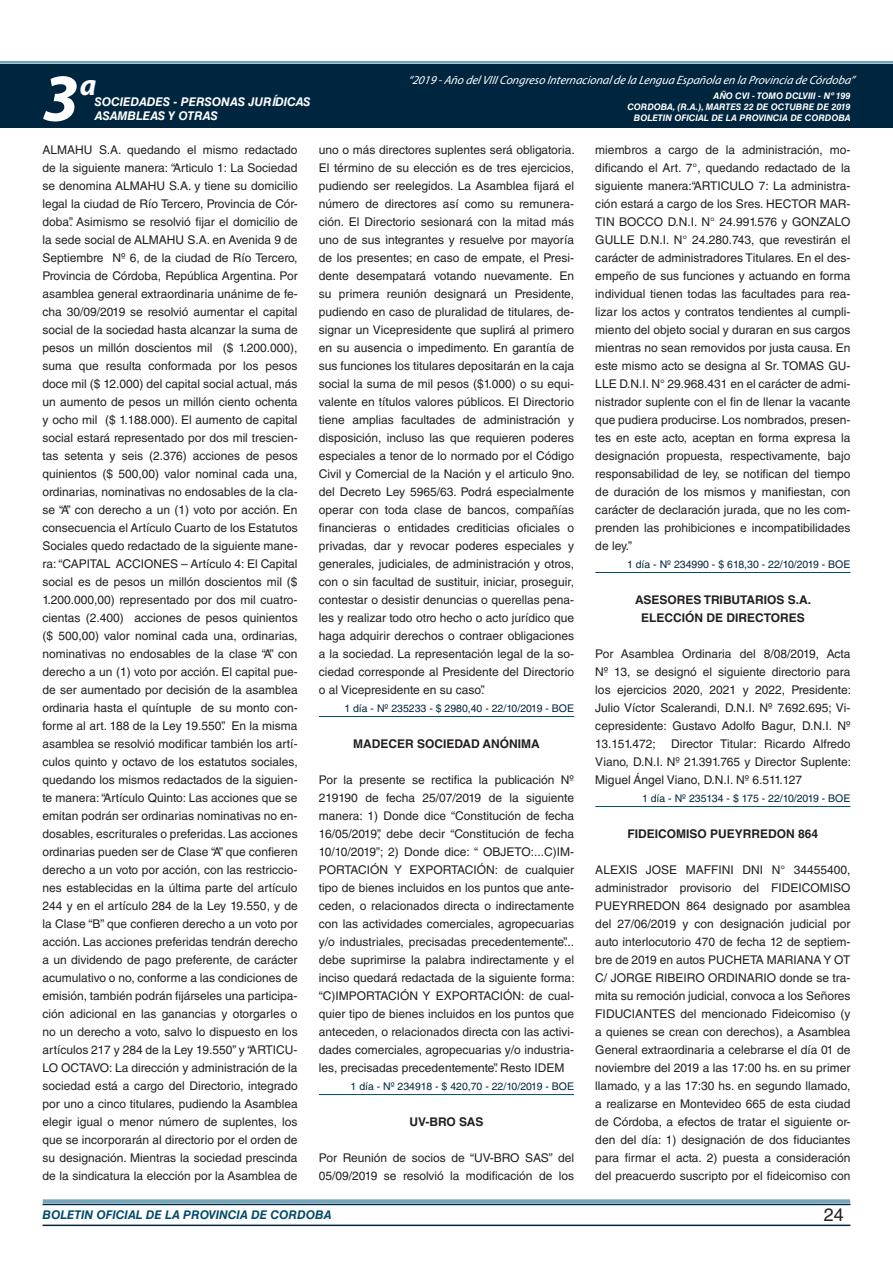
<style>
.page{position:relative;width:893px;height:1263px;background:#fff}
.page>*{position:absolute;margin:0;border:0;box-sizing:border-box;transform-origin:0 0}
.t1{font:italic 700 67.5px "Myriad Pro";color:#fff}
.t2{font:italic 700 30px "Myriad Pro";color:#fff}
.t3{font:18px "Helvetica LT Std";color:#231f20}
.t4{font:12px/18px "Helvetica LT Std";color:#231f20;text-align:justify}
.t5{font:700 12px/18px "Helvetica LT Std";color:#231f20}
.t6{font:italic 12px "Myriad Pro";color:#fff}
.t7{font:italic 700 12px "Helvetica LT Std";color:#fff}
.t8{font:italic 700 12px "Helvetica LT Std";color:#004b6c}
.t9{font:10.5px "Helvetica LT Std";color:#00263f}
.t10{font:italic 700 9px/10.8px "Helvetica LT Std";color:#fff;text-align:right}
</style>
<div class="page">
<div style="left:0;top:61px;width:893px;height:6px;background:#fff;opacity:.75"></div>
<div style="left:0;top:64px;width:893px;height:64px;background:#00263f"></div>
<hr style="left:43px;top:1224px;width:807px;height:2px;background:#00263f">
<div style="left:42px;top:1198px;width:809px;height:8px;background:#fff;opacity:.75"></div>
<hr style="left:319px;top:716px;width:255px;height:1px;background:#004b6c">
<hr style="left:319px;top:1094px;width:255px;height:1px;background:#004b6c">
<hr style="left:595px;top:572px;width:255px;height:1px;background:#004b6c">
<hr style="left:595px;top:806px;width:255px;height:1px;background:#004b6c">
<h2 class="t2" style="left:80px;top:66px;width:18px">a</h2>
<p class="t6" style="left:408px;top:72px;width:448px">“2019 -Año delVIIICongreso Internacionalde la Lengua Esp añola en la Provincia de Córdoba”</p>
<h1 class="t1" style="left:43px;top:54px;width:38px">3</h1>
<p class="t10" style="left:627px;top:91px;width:225px">AÑO CVI - TOMO DCLVIII - Nº 199<br>CORDOBA, (R.A.), MARTES 22 DE OCTUBRE DE 2019<br>BOLETIN OFICIAL DE LA PROVINCIA DE CORDOBA</p>
<p class="t7" style="left:95px;top:94px;width:217px">SOCIEDADES - PERSONAS JURÍDICAS</p>
<p class="t7" style="left:95px;top:109px;width:125px">ASAMBLEAS Y OTRAS</p>
<p class="t4" style="left:43px;top:141px;width:257px">ALMAHU S.A. quedando el mismo redactado de la siguiente manera: “Articulo 1: La Sociedad se denomina ALMAHU S.A. y tiene su domicilio legal la ciudad de Río Tercero, Provincia de Cór&shy;doba”. Asimismo se resolvió fijar el domicilio de la sede social de ALMAHU S.A. en Avenida 9 de Septiembre Nº 6, de la ciudad de Río Tercero, Provincia de Córdoba, República Argentina. Por asamblea general extraordinaria unánime de fe&shy;cha 30/09/2019 se resolvió aumentar el capital social de la sociedad hasta alcanzar la suma de pesos un millón doscientos mil ($ 1.200.000), suma que resulta conformada por los pesos doce mil ($ 12.000) del capital social actual, más un aumento de pesos un millón ciento ochenta y ocho mil ($ 1.188.000). El aumento de capital social estará representado por dos mil trescien&shy;tas setenta y seis (2.376) acciones de pesos quinientos ($ 500,00) valor nominal cada una, ordinarias, nominativas no endosables de la cla&shy;se “A” con derecho a un (1) voto por acción. En consecuencia el Artículo Cuarto de los Estatutos Sociales quedo redactado de la siguiente mane&shy;ra: “CAPITAL ACCIONES – Artículo 4: El Capital social es de pesos un millón doscientos mil ($ 1.200.000,00) representado por dos mil cuatro&shy;cientas (2.400) acciones de pesos quinientos ($ 500,00) valor nominal cada una, ordinarias, nominativas no endosables de la clase “A” con derecho a un (1) voto por acción. El capital pue&shy;de ser aumentado por decisión de la asamblea ordinaria hasta el quíntuple de su monto con&shy;forme al art. 188 de la Ley 19.550”. En la misma asamblea se resolvió modificar también los artí&shy;culos quinto y octavo de los estatutos sociales, quedando los mismos redactados de la siguien&shy;te manera: “Artículo Quinto: Las acciones que se emitan podrán ser ordinarias nominativas no en&shy;dosables, escriturales o preferidas. Las acciones ordinarias pueden ser de Clase “A” que confieren derecho a un voto por acción, con las restriccio&shy;nes establecidas en la última parte del artículo 244 y en el artículo 284 de la Ley 19.550, y de la Clase “B” que confieren derecho a un voto por acción. Las acciones preferidas tendrán derecho a un dividendo de pago preferente, de carácter acumulativo o no, conforme a las condiciones de emisión, también podrán fijárseles una participa&shy;ción adicional en las ganancias y otorgarles o no un derecho a voto, salvo lo dispuesto en los artículos 217 y 284 de la Ley 19.550” y “ARTICU-LO OCTAVO: La dirección y administración de la sociedad está a cargo del Directorio, integrado por uno a cinco titulares, pudiendo la Asamblea elegir igual o menor número de suplentes, los que se incorporarán al directorio por el orden de su designación. Mientras la sociedad prescinda de la sindicatura la elección por la Asamblea de</p>
<p class="t4" style="left:319px;top:141px;width:257px">uno o más directores suplentes será obligatoria.<br>El término de su elección es de tres ejercicios, pudiendo ser reelegidos. La Asamblea fijará el número de directores así como su remunera&shy;ción. El Directorio sesionará con la mitad más uno de sus integrantes y resuelve por mayoría de los presentes; en caso de empate, el Presi&shy;dente desempatará votando nuevamente. En su primera reunión designará un Presidente, pudiendo en caso de pluralidad de titulares, de&shy;signar un Vicepresidente que suplirá al primero en su ausencia o impedimento. En garantía de sus funciones los titulares depositarán en la caja social la suma de mil pesos ($1.000) o su equi&shy;valente en títulos valores públicos. El Directorio tiene amplias facultades de administración y disposición, incluso las que requieren poderes especiales a tenor de lo normado por el Código Civil y Comercial de la Nación y el articulo 9no. del Decreto Ley 5965/63. Podrá especialmente operar con toda clase de bancos, compañías financieras o entidades crediticias oficiales o privadas, dar y revocar poderes especiales y generales, judiciales, de administración y otros, con o sin facultad de sustituir, iniciar, proseguir, contestar o desistir denuncias o querellas pena&shy;les y realizar todo otro hecho o acto jurídico que haga adquirir derechos o contraer obligaciones a la sociedad. La representación legal de la so&shy;ciedad corresponde al Presidente del Directorio o al Vicepresidente en su caso”.</p>
<p class="t9" style="left:344px;top:702px;width:231px">1 día - Nº 235233 - $ 2980,40 - 22/10/2019 - BOE</p>
<p class="t5" style="left:353px;top:734px;width:188px">MADECER SOCIEDAD ANÓNIMA</p>
<p class="t4" style="left:319px;top:771px;width:257px">Por la presente se rectifica la publicación Nº 219190 de fecha 25/07/2019 de la siguiente manera: 1) Donde dice “Constitución de fecha 16/05/2019”, debe decir “Constitución de fecha 10/10/2019”; 2) Donde dice: “ OBJETO:...C)IM-PORTACIÓN Y EXPORTACIÓN: de cualquier tipo de bienes incluidos en los puntos que ante&shy;ceden, o relacionados directa o indirectamente con las actividades comerciales, agropecuarias y/o industriales, precisadas precedentemente”... debe suprimirse la palabra indirectamente y el inciso quedará redactada de la siguiente forma: “C)IMPORTACIÓN Y EXPORTACIÓN: de cual&shy;quier tipo de bienes incluidos en los puntos que anteceden, o relacionados directa con las activi&shy;dades comerciales, agropecuarias y/o industria&shy;les, precisadas precedentemente”. Resto IDEM</p>
<p class="t9" style="left:351px;top:1080px;width:225px">1 día - Nº 234918 - $ 420,70 - 22/10/2019 - BOE</p>
<p class="t5" style="left:410px;top:1112px;width:75px">UV-BRO SAS</p>
<p class="t4" style="left:319px;top:1149px;width:257px">Por Reunión de socios de “UV-BRO SAS” del<br>05/09/2019 se resolvió la modificación de los</p>
<p class="t4" style="left:595px;top:141px;width:257px">miembros a cargo de la administración, mo&shy;dificando el Art. 7°, quedando redactado de la siguiente manera:“ARTICULO 7: La administra&shy;ción estará a cargo de los Sres. HECTOR MAR-TIN BOCCO D.N.I. N° 24.991.576 y GONZALO GULLE D.N.I. N° 24.280.743, que revestirán el carácter de administradores Titulares. En el des&shy;empeño de sus funciones y actuando en forma individual tienen todas las facultades para rea&shy;lizar los actos y contratos tendientes al cumpli&shy;miento del objeto social y duraran en sus cargos mientras no sean removidos por justa causa. En este mismo acto se designa al Sr. TOMAS GU-LLE D.N.I. N° 29.968.431 en el carácter de admi&shy;nistrador suplente con el fin de llenar la vacante que pudiera producirse. Los nombrados, presen&shy;tes en este acto, aceptan en forma expresa la designación propuesta, respectivamente, bajo responsabilidad de ley, se notifican del tiempo de duración de los mismos y manifiestan, con carácter de declaración jurada, que no les com&shy;prenden las prohibiciones e incompatibilidades de ley.”</p>
<p class="t9" style="left:627px;top:558px;width:225px">1 día - Nº 234990 - $ 618,30 - 22/10/2019 - BOE</p>
<p class="t5" style="left:641px;top:590px;width:172px;text-indent:-6px">ASESORES TRIBUTARIOS S.A.<br>ELECCI</p>
<p class="t5" style="left:685px;top:608px;width:59px">ÓN DE DIRECTORES</p>
<p class="t4" style="left:595px;top:645px;width:257px">Por Asamblea Ordinaria del 8/08/2019, Acta Nº 13, se designó el siguiente directorio para los ejercicios 2020, 2021 y 2022, Presidente:<br>Julio Víctor Scalerandi, D.N.I. Nº 7.692.695; Vi&shy;cepresidente: Gustavo Adolfo Bagur, D.N.I. Nº 13.151.472;</p>
<p class="t4" style="left:595px;top:735px;width:257px;text-indent:76px">Director Titular: Ricardo Alfredo Viano, D.N.I. Nº 21.391.765 y Director Suplente:<br>Miguel Ángel Viano, D.N.I. Nº 6.511.127</p>
<p class="t9" style="left:642px;top:792px;width:210px">1 día - Nº 235134 - $ 175 - 22/10/2019 - BOE</p>
<p class="t5" style="left:627px;top:824px;width:192px">FIDEICOMISO PUEYRREDON 864</p>
<p class="t4" style="left:595px;top:861px;width:257px">ALEXIS JOSE MAFFINI DNI N° 34455400, administrador provisorio del FIDEICOMISO PUEYRREDON 864 designado por asamblea del 27/06/2019 y con designación judicial por auto interlocutorio 470 de fecha 12 de septiem&shy;bre de 2019 en autos PUCHETA MARIANA Y OT C/ JORGE RIBEIRO ORDINARIO donde se tra&shy;mita su remoción judicial, convoca a los Señores FIDUCIANTES del mencionado Fideicomiso (y a quienes se crean con derechos), a Asamblea General extraordinaria a celebrarse el día 01 de noviembre del 2019 a las 17:00 hs. en su primer llamado, y a las 17:30 hs. en segundo llamado, a realizarse en Montevideo 665 de esta ciudad de Córdoba, a efectos de tratar el siguiente or&shy;den del día: 1) designación de dos fiduciantes para firmar el acta. 2) puesta a consideración del preacuerdo suscripto por el fideicomiso con</p>
<p class="t8" style="left:43px;top:1208px;width:290px">BOLETIN OFICIAL DE LA PROVINCIA DE CORDOBA</p>
<h3 class="t3" style="left:824px;top:1204px;width:22px">24</h3>
</div>
